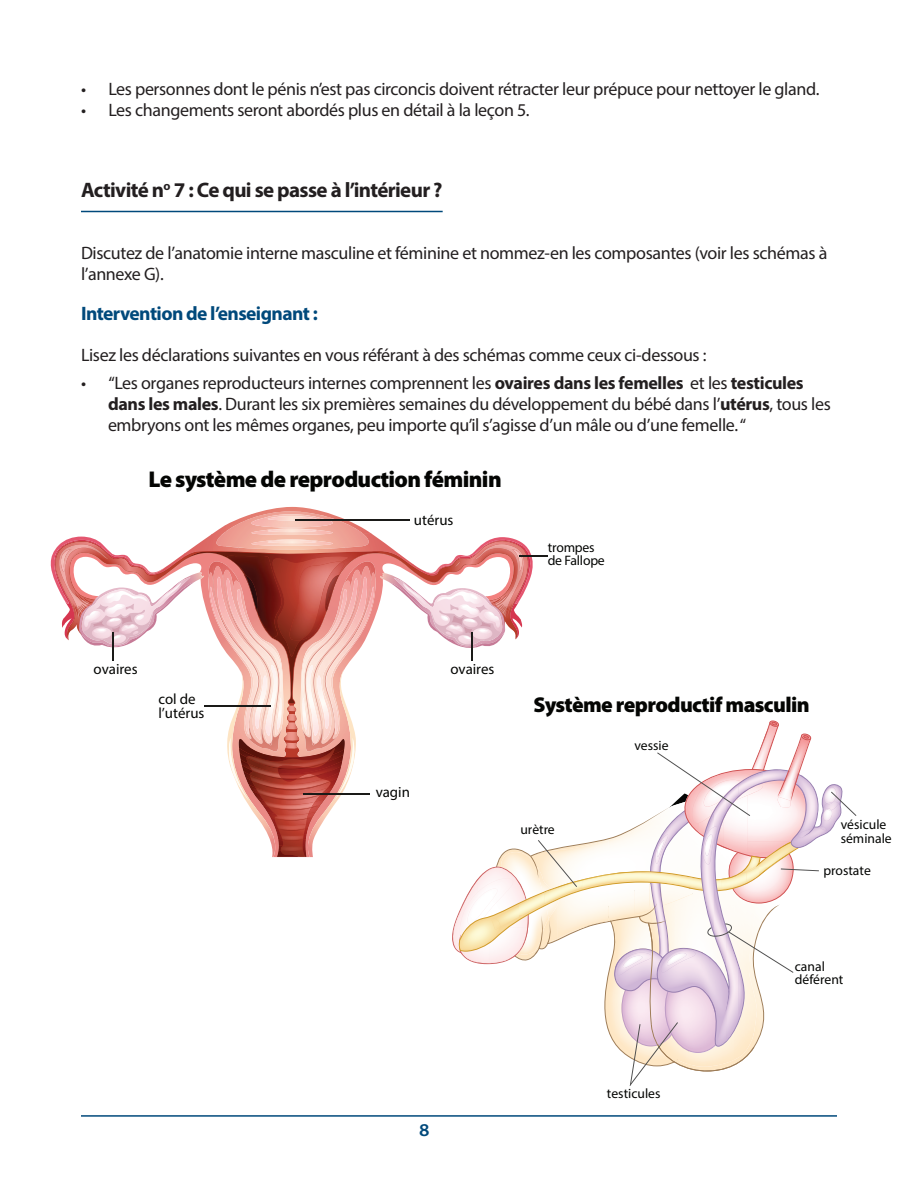
<style>
.page{position:relative;width:918px;height:1188px;background:#fff}
.page>*{position:absolute;margin:0;border:0;box-sizing:border-box;transform-origin:0 0}
.t1{font:900 22.95px "Myriad Pro";letter-spacing:-.03em;color:#040503}
.t2{font:900 21.6px "Myriad Pro";letter-spacing:-.03em;color:#040503}
.t3{font:700 21px "Myriad Pro";letter-spacing:-.03em;color:#231f20}
.t4{font:700 19.5px "Myriad Pro";letter-spacing:-.03em;color:#00497b}
.t5{font:18px/21px "Myriad Pro";letter-spacing:-.02em;color:#231f20}
.t6{font:600 semi-expanded 18px "Myriad Pro";color:#00497b}
.t7{font:14.85px/13.8px "Myriad Pro";color:#040503}
.t8{font:13.8px/13.8px "Myriad Pro";letter-spacing:-.015em;color:#040503}
.t9{font:13.65px/13.6px "Myriad Pro";color:#040503}
.s1{font-weight:700}
</style>
<div class="page">
<hr style="left:81px;top:1115px;width:756px;height:2px;background:#00497b">
<hr style="left:81px;top:211px;width:362px;height:1px;background:#00497b">
<img style="left:236px;top:661px;width:50px;height:7px">
<img style="left:264px;top:665px;width:14px;height:3px">
<img style="left:298px;top:661px;width:50px;height:7px">
<img style="left:306px;top:665px;width:14px;height:3px">
<img style="left:263px;top:507px;width:57px;height:4px">
<img style="left:51px;top:550px;width:4px;height:31px">
<svg style="left:221px;top:668px;width:135px;height:189px"></svg>
<img style="left:221px;top:738px;width:28px;height:63px">
<img style="left:334px;top:738px;width:22px;height:63px">
<svg style="left:55px;top:511px;width:493px;height:150px"></svg>
<hr style="left:303px;top:793px;width:66px;height:2px;background:#1a1a18">
<hr style="left:205px;top:706px;width:66px;height:1px;background:#1a1a18">
<svg style="left:452px;top:721px;width:404px;height:365px"></svg>
<p class="t5" style="left:81px;top:78px;width:7px">•</p>
<p class="t5" style="left:81px;top:99px;width:7px">•</p>
<p class="t5" style="left:108px;top:78px;width:713px">Les personnes dont le pénis ’nest pas circoncis doivent rétracter leur prépuce pour nettoyer le gland.</p>
<p class="t5" style="left:108px;top:99px;width:423px">Les changements seront abordés plus en détail laà leçon 5.</p>
<p class="t3" style="left:81px;top:176px;width:363px">Activité n<sup>o</sup> :7 Ce qui se passe ’là intérieur ?</p>
<p class="t5" style="left:81px;top:242px;width:748px">Discutez de ’l anatomie interne masculine et féminine et nommez-en les composantes (voir les schémas à ’l annexe G .(</p>
<p class="t4" style="left:81px;top:300px;width:238px">Intervention de ’lenseignant :</p>
<p class="t5" style="left:81px;top:344px;width:627px">Lisez les déclarations suivantes en vous référant à des schémas comme ceux ci-dessous :</p>
<p class="t5" style="left:108px;top:372px;width:724px;text-indent:-27px">• “Les organes reproducteurs internes comprennent les <span class="s1">ovaires dans les femelles</span> et les <span class="s1">testicules dans les males</span>. Durant les six premières semaines du développement du bébé dans ’l <span class="s1">utérus</span>, tous les embryons ont les mêmes organes, peu importe qu ’si l’ agisse ’d un mâle ou ’d une femelle ”.</p>
<p class="t1" style="left:148px;top:466px;width:355px">Le système de reproduction féminin</p>
<p class="t7" style="left:414px;top:512px;width:41px">utérus</p>
<p class="t8" style="left:548px;top:540px;width:59px">trompes de Fallope</p>
<p class="t7" style="left:94px;top:661px;width:46px">ovaires</p>
<p class="t7" style="left:158px;top:692px;width:48px">col de<br>’l utérus</p>
<p class="t7" style="left:376px;top:785px;width:36px">vagin</p>
<p class="t7" style="left:450px;top:661px;width:46px">ovaires</p>
<p class="t2" style="left:534px;top:693px;width:277px">Système reproductif masculin</p>
<p class="t9" style="left:634px;top:739px;width:36px">vessie</p>
<p class="t9" style="left:520px;top:822px;width:36px">urètre</p>
<p class="t9" style="left:841px;top:817px;width:53px">vésicule séminale</p>
<p class="t9" style="left:823px;top:863px;width:49px">prostate</p>
<p class="t9" style="left:795px;top:959px;width:50px">canal déférent</p>
<p class="t6" style="left:419px;top:1118px;width:12px">8</p>
<p class="t9" style="left:607px;top:1086px;width:55px">testicules</p>
</div>
